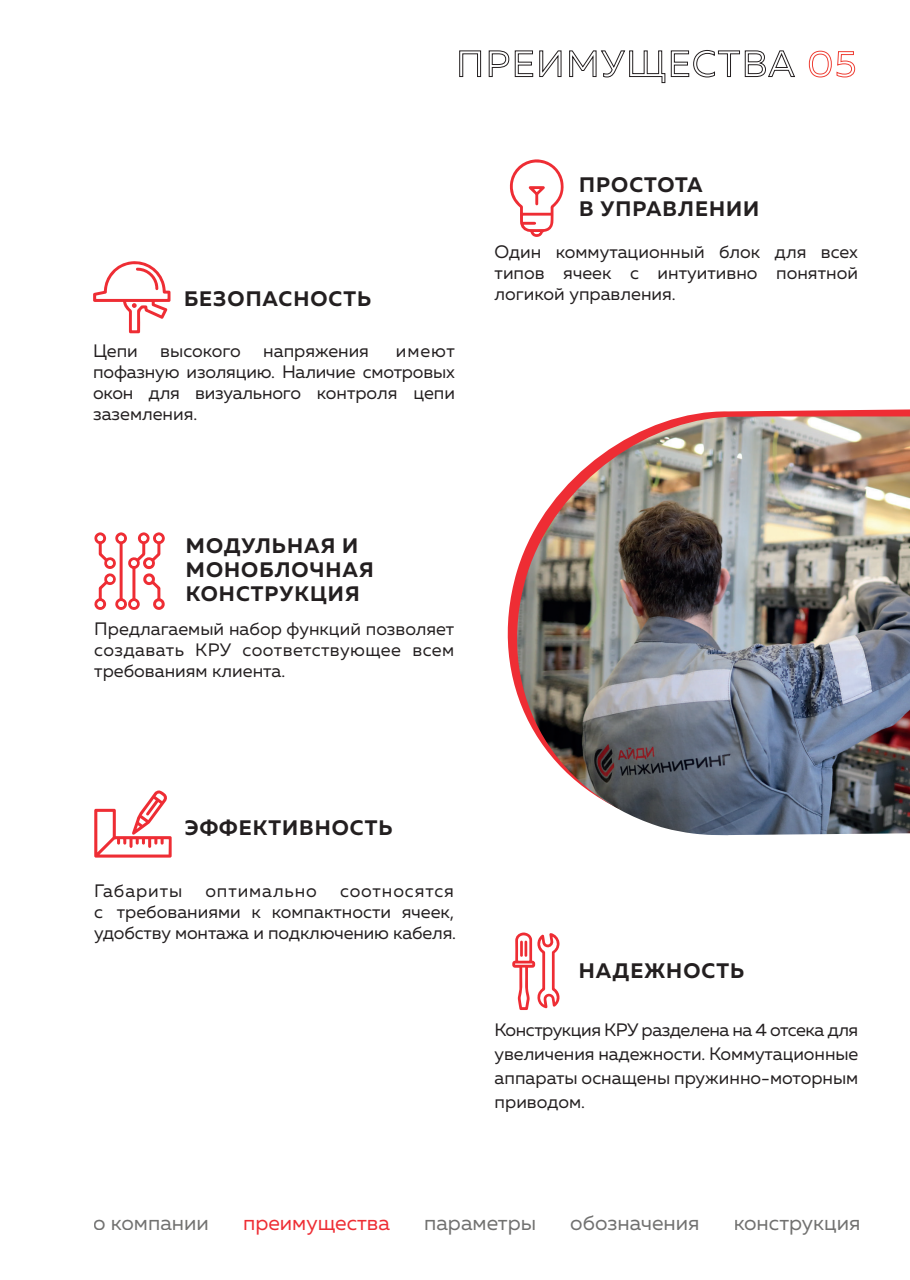
<style>
.page{position:relative;width:910px;height:1280px;background:#fff}
.page>*{position:absolute;margin:0;border:0;box-sizing:border-box;transform-origin:0 0}
.t1{font:700 21px/24px "Muller";letter-spacing:.05em;color:#231f20}
.t2{font:21px "Muller";color:#717170}
.t3{font:21px "Muller";color:#ee2d34}
.t4{font:18px/21px "Muller";color:#231f20;text-align:justify}
.t5{font:18px "Muller";letter-spacing:.05em;color:#231f20}
</style>
<div class="page">
<svg style="left:93px;top:261px;width:78px;height:73px"></svg>
<svg style="left:509px;top:159px;width:55px;height:78px"></svg>
<svg style="left:94px;top:532px;width:71px;height:78px"></svg>
<svg style="left:512px;top:932px;width:48px;height:78px"></svg>
<svg style="left:94px;top:790px;width:78px;height:68px"></svg>
<svg style="left:686px;top:409px;width:224px;height:7px;fill:#ee2d34"></svg>
<img style="left:507px;top:416px;width:403px;height:419px">
<svg style="left:459px;top:50px;width:22px;height:27px"></svg>
<svg style="left:488px;top:50px;width:45px;height:27px"></svg>
<svg style="left:539px;top:50px;width:23px;height:27px"></svg>
<svg style="left:569px;top:50px;width:226px;height:33px"></svg>
<svg style="left:809px;top:50px;width:46px;height:28px"></svg>
<p class="t1" style="left:184px;top:286px;width:189px">БЕЗОПАСНОСТЬ</p>
<p class="t4" style="left:93px;top:340px;width:277px">Цепи высокого напряжения</p>
<p class="t4" style="left:93px;top:340px;width:363px;text-indent:303px">имеют пофазную изоляцию. Наличие смотровых окон для визуального контроля цепи заземления.</p>
<p class="t1" style="left:579px;top:173px;width:182px">ПРОСТОТА<br>В УПРАВЛЕНИИ</p>
<p class="t4" style="left:495px;top:241px;width:365px">Один коммутационный блок для всех типов ячеек с интуитивно понятной логикой управления.</p>
<p class="t1" style="left:186px;top:534px;width:189px">МОДУЛЬНАЯ И<br>МОНОБЛОЧНАЯ<br>КОНСТРУКЦИЯ</p>
<p class="t4" style="left:94px;top:618px;width:361px">Предлагаемый набор функций позволяет создавать КРУ соответствующее всем требованиям клиента.</p>
<p class="t1" style="left:185px;top:816px;width:209px">ЭФФЕКТИВНОСТЬ</p>
<p class="t5" style="left:94px;top:880px;width:90px">Габариты</p>
<p class="t5" style="left:205px;top:880px;width:113px">оптимально</p>
<p class="t4" style="left:94px;top:880px;width:364px;text-indent:246px">соотносятся с требованиями к компактности ячеек, удобству монтажа и подключению кабеля.</p>
<p class="t1" style="left:579px;top:958px;width:167px">НАДЕЖНОСТЬ</p>
<p class="t4" style="left:495px;top:1018px;width:365px;line-height:24px">Конструкция КРУ разделена на 4 отсека для увеличения надежности. Коммутационные аппараты оснащены пружинно-моторным приводом.</p>
<p class="t2" style="left:93px;top:1209px;width:117px">о компании</p>
<p class="t3" style="left:243px;top:1209px;width:148px">преимущества</p>
<p class="t2" style="left:424px;top:1209px;width:114px">параметры</p>
<p class="t2" style="left:570px;top:1209px;width:131px">обозначения</p>
<p class="t2" style="left:734px;top:1209px;width:128px">конструкция</p>
</div>
